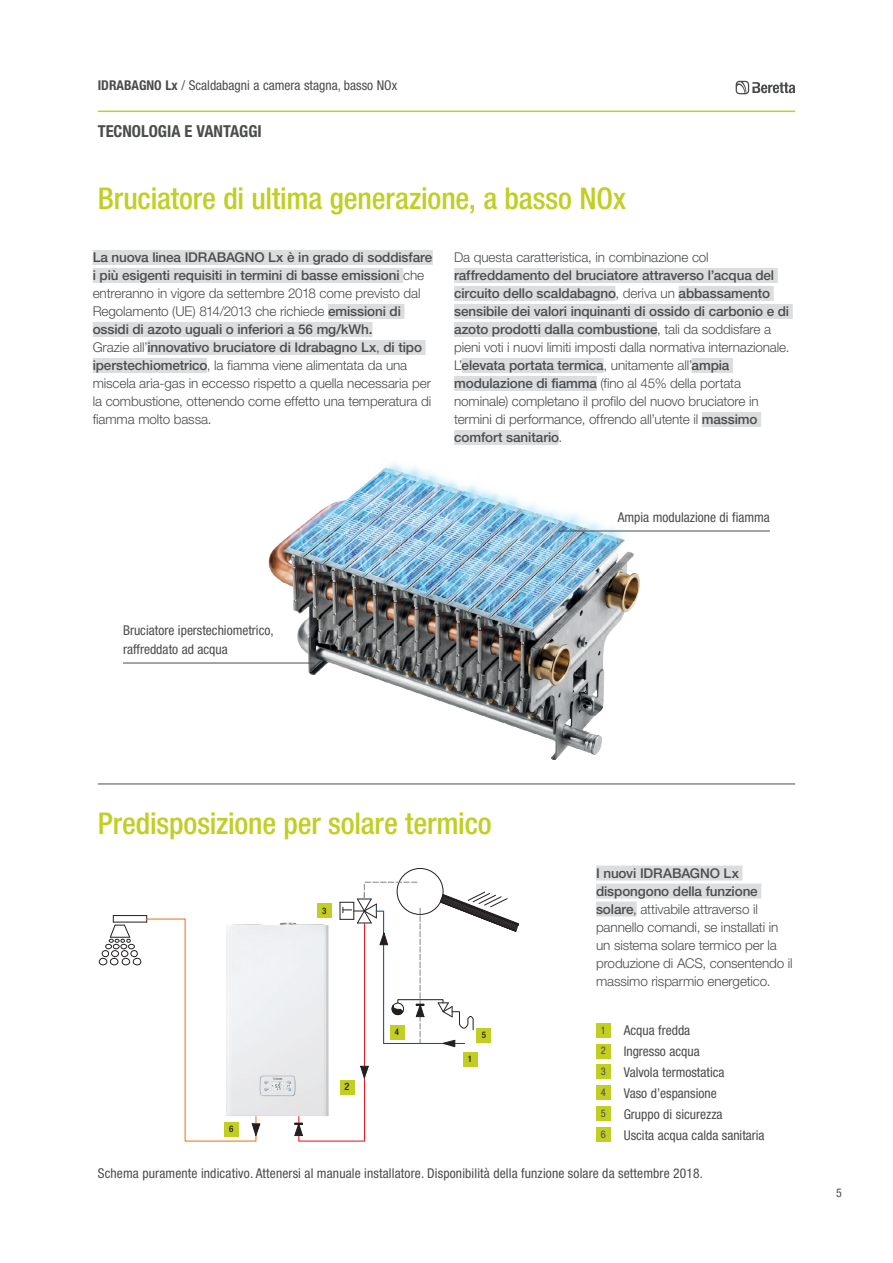
<style>
.page{position:relative;width:893px;height:1263px;background:#fff}
.page>*{position:absolute;margin:0;border:0;box-sizing:border-box;transform-origin:0 0}
.t1{font:500 condensed 30px "Helvetica Neue LT Std";letter-spacing:-.005em;color:#c1ce23}
.t2{font:700 condensed 16.5px "Helvetica Neue LT Std";color:#4b4c4d}
.t3{font:300 13.5px/18px "Helvetica Neue LT Std";letter-spacing:-.01em;color:#4b4c4d}
.t4{font:500 13.5px/18px "Helvetica Neue LT Std";letter-spacing:-.01em;color:#4b4c4d}
.t5{font:condensed 13.5px/21px "Helvetica Neue LT Std";color:#4b4c4d}
.t6{font:condensed 12px "Helvetica Neue LT Std";color:#4b4c4d}
.t7{font:condensed 10.5px/20.9px "Helvetica Neue LT Std";color:#4b4c4d;text-align:justify}
.t8{font:500 condensed 10.35px "Helvetica Neue LT Std";color:#231f20}
.t9{font:500 condensed 9px "Helvetica Neue LT Std";color:#231f20}
.s1{font-weight:700}
.s2{font-weight:500}
.s3{font-weight:300}
</style>
<div class="page">
<hr style="left:98px;top:111px;width:697px;height:1px;background:#c1ce23">
<svg style="left:736px;top:81px;width:59px;height:13px"></svg>
<div style="left:111px;top:950px;width:8px;height:7px;border:1px solid #231f20;border-radius:50%"></div>
<div style="left:121px;top:950px;width:7px;height:7px;border:1px solid #231f20;border-radius:50%"></div>
<div style="left:102px;top:950px;width:7px;height:7px;border:1px solid #231f20;border-radius:50%"></div>
<div style="left:131px;top:950px;width:7px;height:7px;border:1px solid #231f20;border-radius:50%"></div>
<div style="left:122px;top:958px;width:8px;height:7px;border:1px solid #231f20;border-radius:50%"></div>
<div style="left:133px;top:958px;width:8px;height:7px;border:1px solid #231f20;border-radius:50%"></div>
<div style="left:110px;top:958px;width:8px;height:7px;border:1px solid #231f20;border-radius:50%"></div>
<div style="left:99px;top:958px;width:8px;height:7px;border:1px solid #231f20;border-radius:50%"></div>
<svg style="left:105px;top:915px;width:29px;height:34px"></svg>
<svg style="left:146px;top:882px;width:373px;height:260px"></svg>
<div style="left:224px;top:1122px;width:15px;height:15px;background:#c1ce23"></div>
<div style="left:340px;top:1080px;width:15px;height:14px;background:#c1ce23"></div>
<div style="left:317px;top:903px;width:15px;height:15px;background:#c1ce23"></div>
<div style="left:390px;top:1025px;width:15px;height:15px;background:#c1ce23"></div>
<div style="left:463px;top:1052px;width:14px;height:14px;background:#c1ce23"></div>
<div style="left:476px;top:1028px;width:15px;height:14px;background:#c1ce23"></div>
<hr style="left:98px;top:783px;width:697px;height:1px;background:#4b4c4d">
<img style="left:265px;top:463px;width:379px;height:322px">
<div style="left:596px;top:1023px;width:15px;height:15px;background:#c1ce23"></div>
<div style="left:596px;top:1044px;width:15px;height:14px;background:#c1ce23"></div>
<div style="left:596px;top:1064px;width:15px;height:15px;background:#c1ce23"></div>
<div style="left:596px;top:1085px;width:15px;height:15px;background:#c1ce23"></div>
<div style="left:596px;top:1127px;width:15px;height:15px;background:#c1ce23"></div>
<div style="left:596px;top:1106px;width:15px;height:15px;background:#c1ce23"></div>
<div style="left:596px;top:865px;width:146px;height:15px;background:#dcdddf"></div>
<div style="left:596px;top:883px;width:165px;height:15px;background:#dcdddf"></div>
<div style="left:596px;top:901px;width:41px;height:15px;background:#dcdddf"></div>
<div style="left:93px;top:250px;width:340px;height:15px;background:#dcdddf"></div>
<div style="left:93px;top:268px;width:310px;height:15px;background:#dcdddf"></div>
<div style="left:328px;top:304px;width:77px;height:15px;background:#dcdddf"></div>
<div style="left:93px;top:322px;width:279px;height:15px;background:#dcdddf"></div>
<div style="left:147px;top:340px;width:279px;height:15px;background:#dcdddf"></div>
<div style="left:93px;top:358px;width:114px;height:15px;background:#dcdddf"></div>
<div style="left:454px;top:268px;width:324px;height:15px;background:#dcdddf"></div>
<div style="left:454px;top:286px;width:161px;height:15px;background:#dcdddf"></div>
<div style="left:678px;top:286px;width:96px;height:15px;background:#dcdddf"></div>
<div style="left:454px;top:304px;width:339px;height:15px;background:#dcdddf"></div>
<div style="left:454px;top:322px;width:203px;height:15px;background:#dcdddf"></div>
<div style="left:462px;top:358px;width:141px;height:15px;background:#dcdddf"></div>
<div style="left:692px;top:358px;width:41px;height:15px;background:#dcdddf"></div>
<div style="left:454px;top:376px;width:143px;height:15px;background:#dcdddf"></div>
<div style="left:702px;top:412px;width:59px;height:15px;background:#dcdddf"></div>
<div style="left:454px;top:430px;width:105px;height:15px;background:#dcdddf"></div>
<hr style="left:123px;top:663px;width:191px;height:1px;background:#4b4c4d">
<hr style="left:558px;top:531px;width:212px;height:1px;background:#4b4c4d">
<p class="t5" style="left:98px;top:75px;width:301px"><span class="s1">IDRABAGNO Lx</span> / Scaldabagni a camera stagna, basso NOx</p>
<p class="t2" style="left:98px;top:121px;width:166px">TECNOLOGIA E VANTAGGI</p>
<h1 class="t1" style="left:98px;top:180px;width:530px">Bruciatore di ultima generazione, a basso NOx</h1>
<p class="t3" style="left:93px;top:248px;width:341px"><span class="s2">La nuova linea IDRABAGNO Lx è in grado di soddisfare i più esigenti requisiti in termini di basse emissioni</span> che entreranno in vigore da settembre 2018 come previsto dal Regolamento (UE) 814/2013 che richiede <span class="s2">emissioni di ossidi di azoto uguali o inferiori a 56 mg/kWh.<br></span>Grazie all’<span class="s2">innovativo bruciatore di Idrabagno Lx</span>, <span class="s2">di tipo iperstechiometrico</span>, la fiamma viene alimentata da una miscela aria-gas in eccesso rispetto a quella necessaria per la combustione, ottenendo come effetto una temperatura di fiamma molto bassa.</p>
<p class="t3" style="left:454px;top:248px;width:256px">Da questa caratteristica, in combinazione col</p>
<p class="t4" style="left:454px;top:266px;width:337px">raffreddamento del bruciatore attraverso l’acqua del circuito dello scaldabagno<span class="s3">, deriva un</span> abbassamento sensibile dei valori inquinanti di ossido di carbonio e di azoto prodotti dalla combustione<span class="s3">, tali da soddisfare a pieni voti i nuovi limiti imposti dalla normativa internazionale.<br>L’</span>elevata portata termica<span class="s3">, unitamente all’</span>ampia modulazione di fiamma <span class="s3">(fino al 45% della portata nominale) completano il profilo del nuovo bruciatore in termini di performance, offrendo all’utente il</span> massimo comfort sanitario<span class="s3">.</span></p>
<p class="t5" style="left:123px;top:620px;width:152px;line-height:19.5px">Bruciatore iperstechiometrico, raffreddato ad acqua</p>
<p class="t5" style="left:618px;top:506px;width:154px">Ampia modulazione di fiamma</p>
<h1 class="t1" style="left:98px;top:805px;width:396px">Predisposizione per solare termico</h1>
<p class="t9" style="left:229px;top:1124px;width:6px">6</p>
<p class="t9" style="left:322px;top:905px;width:6px">3</p>
<p class="t8" style="left:345px;top:1080px;width:6px">2</p>
<p class="t9" style="left:395px;top:1026px;width:6px">4</p>
<p class="t9" style="left:468px;top:1053px;width:6px">1</p>
<p class="t9" style="left:482px;top:1029px;width:6px">5</p>
<p class="t3" style="left:596px;top:863px;width:198px"><span class="s2">I nuovi IDRABAGNO Lx dispongono della funzione solare</span>, attivabile attraverso il pannello comandi, se installati in un sistema solare termico per la produzione di ACS, consentendo il massimo risparmio energetico.</p>
<p class="t7" style="left:601px;top:1019px;width:7px">1<br>2<br>3<br>4</p>
<p class="t7" style="left:601px;top:1123px;width:7px">6</p>
<p class="t7" style="left:601px;top:1103px;width:7px">5</p>
<p class="t5" style="left:624px;top:1019px;width:142px">Acqua fredda<br>Ingresso acqua<br>Valvola termostatica<br>Vaso d’espansione<br>Gruppo di sicurezza<br>Uscita acqua calda sanitaria</p>
<p class="t5" style="left:98px;top:1162px;width:607px">Schema puramente indicativo. Attenersi al manuale installatore. Disponibilità della funzione solare da settembre 2018.</p>
<p class="t6" style="left:836px;top:1186px;width:7px">5</p>
</div>
